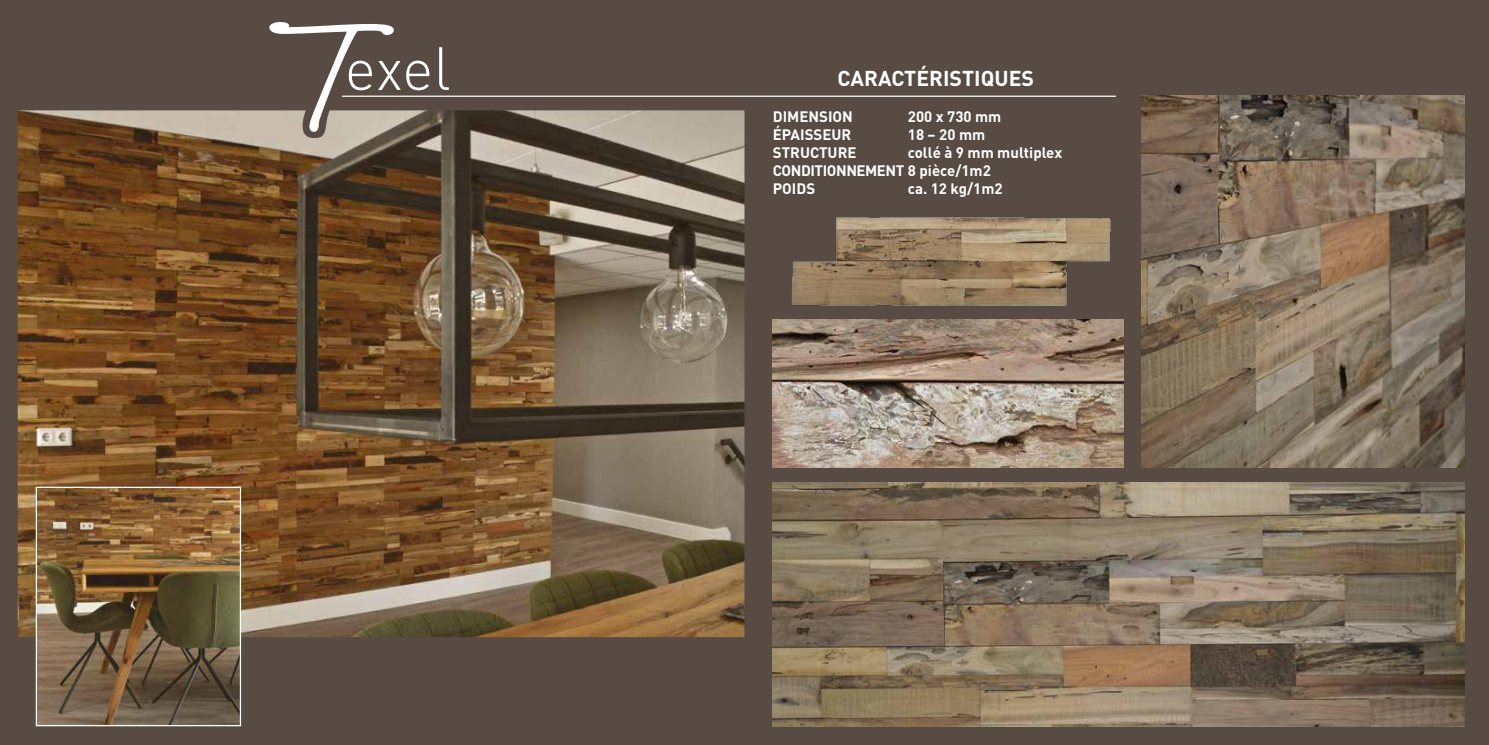
<style>
.page{position:relative;width:1489px;height:745px;background:#fff}
.page>*{position:absolute;margin:0;border:0;box-sizing:border-box;transform-origin:0 0}
.t1{font:175px "Studio Scr ITC";color:#fff}
.t2{font:300 60px "DIN";color:#fff}
.t3{font:700 21.25px "DIN";color:#fff}
.t4{font:700 15px/18px "DIN";color:#fff}
</style>
<div class="page">
<div style="left:0;top:0;width:1488px;height:744px;background:#574b43"></div>
<img style="left:1141px;top:95px;width:323px;height:372px">
<img style="left:772px;top:319px;width:351px;height:148px">
<img style="left:18px;top:110px;width:726px;height:526px">
<img style="left:772px;top:482px;width:692px;height:243px">
<hr style="left:342px;top:95px;width:773px;height:2px;background:#fff">
<img style="left:38px;top:488px;width:201px;height:235px">
<div style="left:36px;top:486px;width:205px;height:239px;border:1px solid #fff"></div>
<img style="left:792px;top:217px;width:319px;height:89px">
<h1 class="t1" style="left:290px;top:-25px;width:77px">T</h1>
<h2 class="t2" style="left:344px;top:31px;width:108px">exel</h2>
<h3 class="t3" style="left:837px;top:64px;width:198px">CARACTÉRISTIQUES</h3>
<p class="t4" style="left:772px;top:107px;width:82px">DIMENSION</p>
<p class="t4" style="left:907px;top:107px;width:95px">200 x 730 mm</p>
<p class="t4" style="left:772px;top:125px;width:80px">ÉPAISSEUR</p>
<p class="t4" style="left:907px;top:125px;width:79px">18 – 20 mm</p>
<p class="t4" style="left:772px;top:143px;width:85px">STRUCTURE</p>
<p class="t4" style="left:772px;top:143px;width:291px;text-indent:135px">collé à 9 mm multiplex<br>CONDITIONNEMENT 8 pièce/1m2<br>POIDS</p>
<p class="t4" style="left:907px;top:179px;width:96px">ca. 12 kg/1m2</p>
</div>
